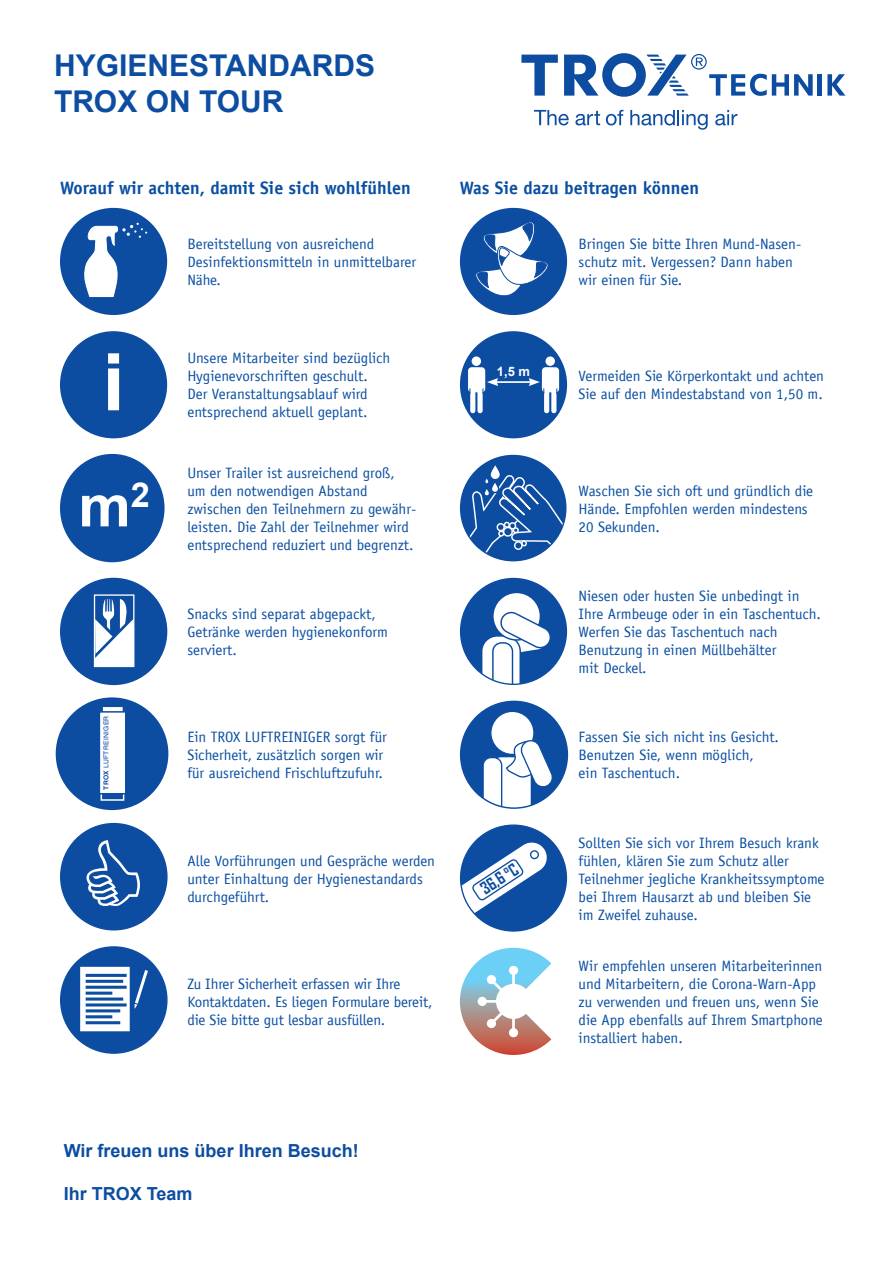
<style>
.page{position:relative;width:893px;height:1263px;background:#fff}
.page>*{position:absolute;margin:0;border:0;box-sizing:border-box;transform-origin:0 0}
.t1{font:700 78.6px "TROX Helvetica";color:#fff}
.t2{font:700 58.8px "Arial";color:#fff}
.t3{font:700 30px/36px "Arial";color:#0d4da1}
.t4{font:700 18px "TROX Officina Sans";color:#0a4fa2}
.t5{font:700 18px "Arial";color:#0d4da1}
.t6{font:700 16.2px "Agency FB";color:#0d4da1}
.t7{font:15px/18px "TROX Officina Sans";color:#0a4fa2}
.t8{font:700 13.05px "Arial";color:#fff}
.t9{font:6.75px "TROX Helvetica";letter-spacing:.05em;color:#0d4da1}
.s1{font-weight:700}
</style>
<div class="page">
<div style="left:60px;top:208px;width:107px;height:107px;background:#0d4da1;border-radius:50%"></div>
<svg style="left:84px;top:223px;width:63px;height:74px"></svg>
<div style="left:61px;top:332px;width:105px;height:106px;background:#0d4da1;border-radius:50%"></div>
<div style="left:61px;top:455px;width:103px;height:106px;background:#0d4da1;border-radius:50%"></div>
<div style="left:61px;top:578px;width:106px;height:106px;background:#0d4da1;border-radius:50%"></div>
<svg style="left:96px;top:599px;width:36px;height:66px"></svg>
<div style="left:94px;top:594px;width:40px;height:73px;border:1px solid #fff"></div>
<div style="left:61px;top:824px;width:106px;height:106px;background:#0d4da1;border-radius:50%"></div>
<svg style="left:86px;top:840px;width:54px;height:66px"></svg>
<div style="left:61px;top:947px;width:106px;height:106px;background:#0d4da1;border-radius:50%"></div>
<div style="left:461px;top:209px;width:105px;height:105px;background:#0d4da1;border-radius:50%"></div>
<svg style="left:474px;top:217px;width:77px;height:82px"></svg>
<div style="left:460px;top:331px;width:107px;height:107px;background:#0d4da1;border-radius:50%"></div>
<hr style="left:495px;top:381px;width:36px;height:2px;background:#fff">
<div style="left:472px;top:356px;width:9px;height:10px;background:#fff;border-radius:50%"></div>
<div style="left:470px;top:367px;width:13px;height:25px;background:#fff;border-radius:4px"></div>
<div style="left:470px;top:384px;width:5px;height:29px;background:#fff;border-radius:3px"></div>
<div style="left:477px;top:384px;width:6px;height:29px;background:#fff;border-radius:3px"></div>
<div style="left:478px;top:367px;width:7px;height:25px;background:#fff;border-radius:4px"></div>
<div style="left:468px;top:367px;width:7px;height:25px;background:#fff;border-radius:4px"></div>
<svg style="left:483px;top:378px;width:15px;height:14px"></svg>
<svg style="left:545px;top:356px;width:10px;height:10px"></svg>
<div style="left:544px;top:367px;width:13px;height:25px;background:#fff;border-radius:4px"></div>
<div style="left:544px;top:384px;width:5px;height:29px;background:#fff;border-radius:3px"></div>
<div style="left:551px;top:384px;width:5px;height:29px;background:#fff;border-radius:3px"></div>
<div style="left:552px;top:367px;width:7px;height:25px;background:#fff;border-radius:4px"></div>
<div style="left:542px;top:367px;width:7px;height:25px;background:#fff;border-radius:4px"></div>
<svg style="left:529px;top:378px;width:15px;height:14px"></svg>
<div style="left:461px;top:455px;width:105px;height:106px;background:#0d4da1;border-radius:50%"></div>
<svg style="left:490px;top:464px;width:10px;height:16px"></svg>
<div style="left:489px;top:463px;width:12px;height:17px;border:1px solid #0d4da1;border-radius:5px"></div>
<svg style="left:462px;top:473px;width:104px;height:88px"></svg>
<div style="left:461px;top:578px;width:105px;height:106px;background:#0d4da1;border-radius:50%"></div>
<div style="left:493px;top:592px;width:47px;height:48px;background:#fff;border-radius:50%"></div>
<svg style="left:481px;top:609px;width:71px;height:75px"></svg>
<div style="left:461px;top:701px;width:106px;height:107px;background:#0d4da1;border-radius:50%"></div>
<div style="left:491px;top:711px;width:43px;height:43px;background:#fff;border-radius:50%"></div>
<div style="left:490px;top:711px;width:45px;height:44px;border:1px solid #0d4da1;border-radius:50%"></div>
<svg style="left:482px;top:739px;width:72px;height:69px"></svg>
<div style="left:461px;top:825px;width:105px;height:106px;background:#0d4da1;border-radius:50%"></div>
<svg style="left:461px;top:840px;width:89px;height:91px"></svg>
<div style="left:530px;top:850px;width:9px;height:9px;border:1px solid #0d4da1;border-radius:50%"></div>
<svg style="left:460px;top:948px;width:91px;height:107px"></svg>
<svg style="left:564px;top:55px;width:34px;height:41px"></svg>
<svg style="left:534px;top:110px;width:35px;height:15px"></svg>
<svg style="left:575px;top:111px;width:25px;height:14px"></svg>
<svg style="left:606px;top:110px;width:17px;height:15px"></svg>
<svg style="left:630px;top:110px;width:78px;height:20px"></svg>
<svg style="left:715px;top:110px;width:22px;height:15px"></svg>
<svg style="left:521px;top:55px;width:37px;height:41px"></svg>
<div style="left:602px;top:53px;width:44px;height:44px;border:10px solid #0d4da1;border-radius:50%"></div>
<svg style="left:646px;top:55px;width:43px;height:41px"></svg>
<hr style="left:818px;top:74px;width:4px;height:22px;background:#0d4da1">
<svg style="left:827px;top:74px;width:18px;height:22px"></svg>
<svg style="left:709px;top:74px;width:104px;height:22px"></svg>
<svg style="left:696px;top:58px;width:7px;height:8px"></svg>
<div style="left:691px;top:54px;width:16px;height:16px;border:1px solid #0d4da1;border-radius:50%"></div>
<div style="left:56px;top:697px;width:112px;height:113px;background:#0d4da1;border-radius:50%"></div>
<svg style="left:103px;top:707px;width:20px;height:4px"></svg>
<div style="left:99px;top:711px;width:27px;height:83px;background:#fff;border:2px solid #0d4da1"></div>
<svg style="left:80px;top:967px;width:68px;height:64px"></svg>
<h3 class="t3" style="left:54px;top:48px;width:323px">HYGIENESTANDARDS<br>TROX ON TOUR</h3>
<p class="t4" style="left:60px;top:176px;width:352px">Worauf wir achten, damit Sie sich wohlfühlen</p>
<p class="t7" style="left:187px;top:235px;width:230px">Bereitstellung von ausreichend<br>Desinfektionsmitteln in unmittelbarer<br>Nähe.</p>
<p class="t4" style="left:460px;top:176px;width:241px">Was Sie dazu beitragen können</p>
<p class="t7" style="left:579px;top:235px;width:224px">Bringen Sie bitte Ihren Mund-Nasen&shy;schutz mit. Vergessen? Dann haben wir einen für Sie.</p>
<h1 class="t1" style="left:103px;top:337px;width:23px">i</h1>
<p class="t7" style="left:187px;top:349px;width:204px">Unsere Mitarbeiter sind bezüglich Hygienevorschriften geschult.<br>Der Veranstaltungsablauf wird entsprechend aktuell geplant.</p>
<h2 class="t2" style="left:78px;top:464px;width:73px">m<sup>2</sup></h2>
<p class="t9" style="left:102px;top:790px;width:75px;rotate:-90deg"><span class="s1">TROX</span> LUFTREINIGER</p>
<p class="t7" style="left:187px;top:463px;width:230px">Unser Trailer ist ausreichend groß, um den notwendigen Abstand zwischen den Teilnehmern zu gewähr&shy;leisten. Die Zahl der Teilnehmer wird entsprechend reduziert und begrenzt.</p>
<p class="t7" style="left:187px;top:605px;width:202px">Snacks sind separat abgepackt,<br>Getränke werden hygienekonform serviert.</p>
<p class="t7" style="left:187px;top:728px;width:201px">Ein TROX LUFTREINIGER sorgt für<br>Sicherheit, zusätzlich sorgen wir für ausreichend Frischluftzufuhr.</p>
<p class="t7" style="left:187px;top:851px;width:249px">Alle Vorführungen und Gespräche werden unter Einhaltung der Hygienestandards durchgeführt.</p>
<p class="t7" style="left:187px;top:975px;width:247px">Zu Ihrer Sicherheit erfassen wir Ihre<br>Kontaktdaten. Es liegen Formulare bereit, die Sie bitte gut lesbar ausfüllen.</p>
<p class="t8" style="left:497px;top:362px;width:35px">1,5 m</p>
<p class="t7" style="left:579px;top:367px;width:247px">Vermeiden Sie Körperkontakt und achten<br>Sie auf den Mindestabstand von 1,50 m.</p>
<p class="t7" style="left:579px;top:481px;width:236px">Waschen Sie sich oft und gründlich die<br>Hände. Empfohlen werden mindestens<br>20 Sekunden.</p>
<p class="t7" style="left:579px;top:587px;width:244px">Niesen oder husten Sie unbedingt in<br>Ihre Armbeuge oder in ein Taschentuch.<br>Werfen Sie das Taschentuch nach<br>Benutzung in einen Müllbehälter<br>mit Deckel.</p>
<p class="t6" style="left:477px;top:882px;width:43px;rotate:-33deg">36,6 °C</p>
<p class="t7" style="left:579px;top:728px;width:202px">Fassen Sie sich nicht ins Gesicht.<br>Benutzen Sie, wenn möglich,<br>ein Taschentuch.</p>
<p class="t7" style="left:579px;top:833px;width:247px">Sollten Sie sich vor Ihrem Besuch krank fühlen, klären Sie zum Schutz aller Teilnehmer jegliche Krankheitssymptome bei Ihrem Hausarzt ab und bleiben Sie im Zweifel zuhause.</p>
<p class="t7" style="left:579px;top:957px;width:246px">Wir empfehlen unseren Mitarbeiterinnen und Mitarbeitern, die Corona-Warn-App zu verwenden und freuen uns, wenn Sie die App ebenfalls auf Ihrem Smartphone installiert haben.</p>
<p class="t5" style="left:64px;top:1138px;width:296px">Wir freuen uns über Ihren Besuch!</p>
<p class="t5" style="left:64px;top:1181px;width:130px">Ihr TROX Team</p>
</div>
